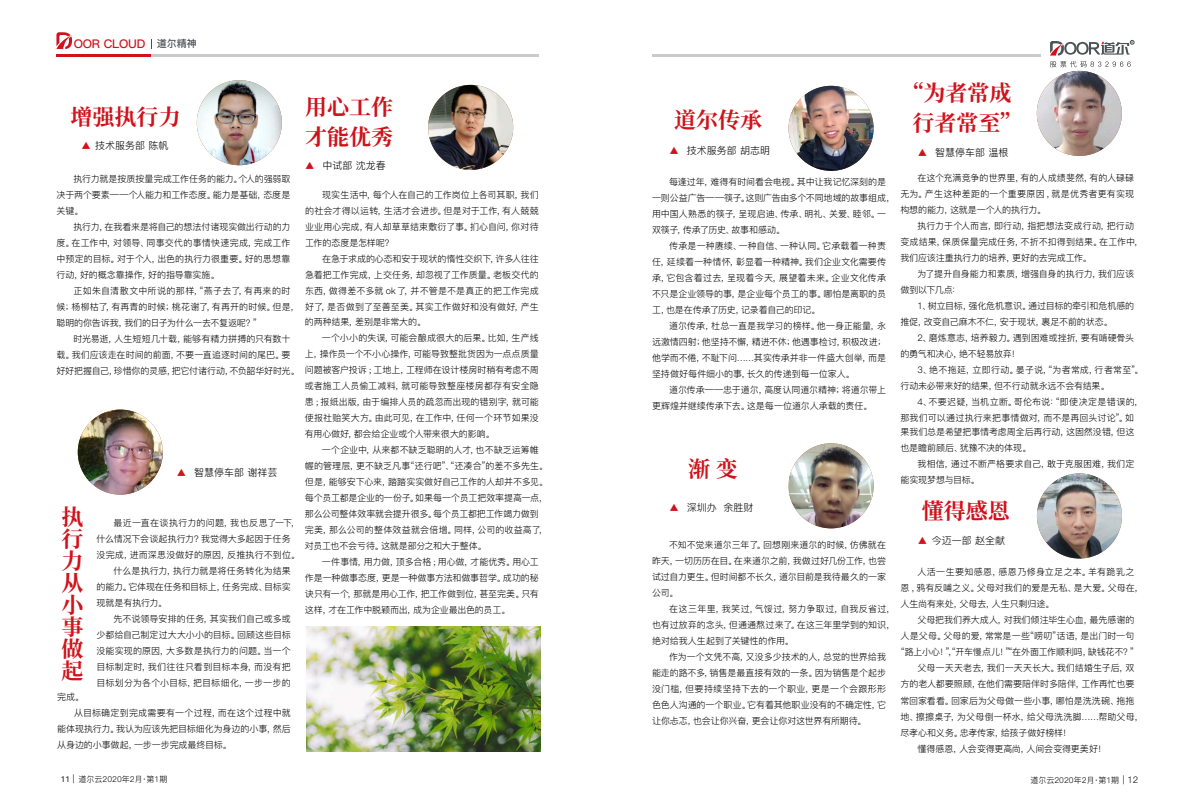
<style>
.page{position:relative;width:1191px;height:808px;background:#fff}
.page>*{position:absolute;margin:0;border:0;box-sizing:border-box;transform-origin:0 0}
.t1{font:700 22px/22px "Source Han Serif CN";color:#d0121b}
.t2{font:12px "Ping Fang SC Bold";letter-spacing:-.02em;color:#d0121b}
.t3{font:10px "Ping Fang SC Regular";color:#000}
.t4{font:10px "Ping Fang SC Bold";color:#4e5357}
.t5{font:9px/16px "Ping Fang SC Regular";color:#000}
.t6{font:9px/16px "Ping Fang SC Regular";letter-spacing:.02em;color:#000}
.t7{font:9px/16px "Ping Fang SC Regular";letter-spacing:.025em;color:#000}
.t8{font:9px "Ping Fang SC Regular";letter-spacing:.03em;color:#000}
.t9{font:9px "Ping Fang SC Regular";letter-spacing:.035em;color:#000}
.t10{font:8px "Ping Fang SC Regular";color:#000}
.s1{color:#d0121b}
.s2{font-family:"Ping Fang SC Medium"}
.s3{font-size:9px}
</style>
<div class="page">
<svg style="left:56px;top:32px;width:16px;height:17px"></svg>
<hr style="left:56px;top:54px;width:95px;height:3px;background:#d0121b">
<hr style="left:151px;top:54px;width:388px;height:3px;background:#c9caca">
<hr style="left:652px;top:54px;width:388px;height:3px;background:#c9caca">
<svg style="left:1050px;top:40px;width:84px;height:27px"></svg>
<img style="left:78px;top:410px;width:85px;height:85px;border-radius:43px">
<img style="left:788px;top:86px;width:85px;height:85px;border-radius:43px">
<img style="left:428px;top:85px;width:85px;height:85px;border-radius:43px">
<img style="left:788px;top:443px;width:85px;height:85px;border-radius:43px">
<img style="left:1037px;top:473px;width:85px;height:85px;border-radius:43px">
<img style="left:1036px;top:71px;width:85px;height:85px;border-radius:43px">
<img style="left:197px;top:80px;width:85px;height:85px;border-radius:43px">
<img style="left:307px;top:626px;width:233px;height:125px">
<h2 class="t2" style="left:74px;top:37px;width:73px">OOR CLOUD</h2>
<p class="t4" style="left:157px;top:38px;width:41px">道尔精神</p>
<h1 class="t1" style="left:71px;top:106px;width:111px">增强执行力</h1>
<p class="t3" style="left:81px;top:140px;width:89px"><span class="s1">▲</span> 技术服务部陈帆</p>
<p class="t5" style="left:56px;top:171px;width:235px;text-align:justify;text-indent:17px">执行力就是按质按量完成工作任务的能力。个人的强弱取决于两个要素——个人能力和工作态度。能力是基础，态度是关键。</p>
<p class="t5" style="left:56px;top:219px;width:235px;text-align:justify;text-indent:17px">执行力，在我看来是将自己的想法付诸现实做出行动的力度。在工作中，对领导、同事交代的事情快速完成，完成工作中预定的目标。对于个人，出色的执行力很重要。好的思想靠行动，好的概念靠操作，好的指导靠实施。</p>
<p class="t5" style="left:56px;top:283px;width:244px;text-indent:17px">正如朱自清散文中所说的那样，“燕子去了，有再来的时候；杨柳枯了，有再青的时候；桃花谢了，有再开的时候。但是，聪明的你告诉我，我们的日子为什么一去不复返呢？”</p>
<p class="t5" style="left:56px;top:331px;width:244px;text-indent:17px">时光易逝，人生短短几十载，能够有精力拼搏的只有数十载。我们应该走在时间的前面，不要一直追逐时间的尾巴。要好好把握自己，珍惜你的灵感，把它付诸行动，不负韶华好时光。</p>
<p class="t3" style="left:176px;top:466px;width:102px"><span class="s1">▲</span> 智慧停车部谢祥芸</p>
<h1 class="t1" style="left:61px;top:506px;width:25px">执行力从小事做起</h1>
<p class="t5" style="left:57px;top:689px;width:28px">完成。</p>
<p class="t6" style="left:74px;top:705px;width:218px">从目标确定到完成需要有一个过程，而在这个过程中就</p>
<p class="t5" style="left:57px;top:721px;width:235px">能体现执行力。我认为应该先把目标细化为身边的小事，然后</p>
<p class="t5" style="left:57px;top:737px;width:176px">从身边的小事做起，一步一步完成最终目标。</p>
<p class="t9" style="left:113px;top:518px;width:188px">最近一直在谈执行力的问题，我也反思了一下，</p>
<p class="t5" style="left:96px;top:531px;width:196px">什么情况下会谈起执行力？我觉得大多起因于任务</p>
<p class="t6" style="left:96px;top:547px;width:205px">没完成，进而深思没做好的原因，反推执行不到位。</p>
<p class="t5" style="left:113px;top:563px;width:179px">什么是执行力，执行力就是将任务转化为结果</p>
<p class="t5" style="left:96px;top:579px;width:196px">的能力。它体现在任务和目标上，任务完成、目标实</p>
<p class="t5" style="left:96px;top:595px;width:72px">现就是有执行力。</p>
<p class="t5" style="left:113px;top:611px;width:179px">先不说领导安排的任务，其实我们自己或多或</p>
<p class="t5" style="left:96px;top:627px;width:196px">少都给自己制定过大大小小的目标。回顾这些目标</p>
<p class="t5" style="left:96px;top:643px;width:196px">没能实现的原因，大多数是执行力的问题。当一个</p>
<p class="t8" style="left:96px;top:662px;width:196px">目标制定时，我们往往只看到目标本身，而没有把</p>
<p class="t6" style="left:96px;top:675px;width:196px">目标划分为各个小目标，把目标细化，一步一步的</p>
<h1 class="t1" style="left:305px;top:92px;width:89px;line-height:30px">用心工作才能优秀</h1>
<p class="t3" style="left:305px;top:159px;width:82px"><span class="s1">▲</span> 中试部沈龙春</p>
<p class="t5" style="left:305px;top:187px;width:235px;text-align:justify;text-indent:17px">现实生活中，每个人在自己的工作岗位上各司其职，我们的社会才得以运转，生活才会进步。但是对于工作，有人兢兢业业用心完成，有人却草草结束敷衍了事。扪心自问，你对待工作的态度是怎样呢？</p>
<p class="t5" style="left:305px;top:251px;width:235px;text-align:justify;text-indent:17px">在急于求成的心态和安于现状的惰性交织下，许多人往往急着把工作完成，上交任务，却忽视了工作质量。老板交代的东西，做得差不多就 ok 了，并不管是不是真正的把工作完成好了，是否做到了至善至美。其实工作做好和没有做好，产生的两种结果，差别是非常大的。</p>
<p class="t5" style="left:305px;top:330px;width:235px;text-align:justify;text-indent:17px">一个小小的失误，可能会酿成很大的后果。比如，生产线上，操作员一个不小心操作，可能导致整批货因为一点点质量问题被客户投诉 ; 工地上，工程师在设计楼房时稍有考虑不周或者施工人员偷工减料，就可能导致整座楼房都存有安全隐患 ; 报纸出版，由于编排人员的疏忽而出现的错别字，就可能使报社贻笑大方。由此可见，在工作中，任何一个环节如果没有用心做好，都会给企业或个人带来很大的影响。</p>
<p class="t5" style="left:305px;top:442px;width:244px;text-indent:17px">一个企业中，从来都不缺乏聪明的人才，也不缺乏运筹帷幄的管理层，更不缺乏凡事“还行吧”、“还凑合”的差不多先生。但是，能够安下心来，踏踏实实做好自己工作的人却并不多见。每个员工都是企业的一份子。如果每一个员工把效率提高一点，那么公司整体效率就会提升很多。每个员工都把工作竭力做到完美，那么公司的整体效益就会倍增。同样，公司的收益高了，对员工也不会亏待。这就是部分之和大于整体。</p>
<p class="t5" style="left:305px;top:554px;width:235px;text-align:justify;text-indent:17px">一件事情，用力做，顶多合格 ; 用心做，才能优秀。用心工作是一种做事态度，更是一种做事方法和做事哲学。成功的秘诀只有一个，那就是用心工作，把工作做到位，甚至完美。只有这样，才在工作中脱颖而出，成为企业最出色的员工。</p>
<h1 class="t1" style="left:674px;top:108px;width:89px">道尔传承</h1>
<p class="t3" style="left:669px;top:144px;width:102px"><span class="s1">▲</span> 技术服务部胡志明</p>
<p class="t5" style="left:652px;top:174px;width:244px;text-indent:17px">每逢过年，难得有时间看会电视。其中让我记忆深刻的是一则公益广告——筷子。这则广告由多个不同地域的故事组成，用中国人熟悉的筷子，呈现启迪、传承、明礼、关爱、睦邻。一双筷子，传承了历史、故事和感动。</p>
<p class="t5" style="left:652px;top:238px;width:235px;text-align:justify;text-indent:17px">传承是一种赓续、一种自信、一种认同。它承载着一种责任，延续着一种情怀，彰显着一种精神。我们企业文化需要传承，它包含着过去，呈现着今天，展望着未来。企业文化传承不只是企业领导的事，是企业每个员工的事。哪怕是离职的员工，也是在传承了历史，记录着自己的印记。</p>
<p class="t5" style="left:652px;top:318px;width:235px;text-align:justify;text-indent:17px">道尔传承，杜总一直是我学习的榜样。他一身正能量，永远激情四射；他坚持不懈，精进不休；他遇事检讨，积极改进；他学而不倦，不耻下问……其实传承并非一件盛大创举，而是坚持做好每件细小的事，长久的传递到每一位家人。</p>
<p class="t5" style="left:652px;top:382px;width:235px;text-indent:17px">道尔传承——忠于道尔，高度认同道尔精神；将道尔带上更辉煌并继续传承下去。这是每一位道尔人承载的责任。</p>
<h1 class="t1" style="left:688px;top:457px;width:51px">渐 变</h1>
<p class="t3" style="left:669px;top:502px;width:86px"><span class="s1">▲</span> 深圳办 余胜财</p>
<p class="t5" style="left:652px;top:537px;width:235px;text-align:justify;text-indent:17px">不知不觉来道尔三年了。回想刚来道尔的时候，仿佛就在昨天，一切历历在目。在来道尔之前，我做过好几份工作，也尝试过自力更生。但时间都不长久，道尔目前是我待最久的一家公司。</p>
<p class="t5" style="left:652px;top:601px;width:244px;text-align:justify;text-indent:17px">在这三年里，我笑过，气馁过，努力争取过，自我反省过，也有过放弃的念头，但通通熬过来了。在这三年里学到的知识，绝对给我人生起到了关键性的作用。</p>
<p class="t5" style="left:652px;top:649px;width:235px;text-align:justify;text-indent:17px">作为一个文凭不高，又没多少技术的人，总觉的世界给我能走的路不多，销售是最直接有效的一条。因为销售是个起步没门槛，但要持续坚持下去的一个职业，更是一个会跟形形色色人沟通的一个职业。它有着其他职业没有的不确定性，它让你忐忑，也会让你兴奋，更会让你对这世界有所期待。</p>
<h1 class="t1" style="left:902px;top:77px;width:120px;line-height:30px;text-align:center">“为者常成行者常至”</h1>
<p class="t3" style="left:917px;top:146px;width:92px"><span class="s1">▲</span> 智慧停车部温根</p>
<p class="t5" style="left:900px;top:170px;width:235px;text-align:justify;text-indent:17px">在这个充满竞争的世界里，有的人成绩斐然，有的人碌碌无为。产生这种差距的一个重要原因 , 就是优秀者更有实现构想的能力，这就是一个人的执行力。</p>
<p class="t5" style="left:900px;top:218px;width:244px;text-indent:17px">执行力于个人而言，即行动，指把想法变成行动，把行动变成结果，保质保量完成任务，不折不扣得到结果。在工作中，我们应该注重执行力的培养，更好的去完成工作。</p>
<p class="t5" style="left:900px;top:266px;width:235px;text-indent:17px">为了提升自身能力和素质，增强自身的执行力，我们应该做到以下几点：</p>
<p class="t5" style="left:900px;top:298px;width:235px;text-indent:17px">1、树立目标，强化危机意识。通过目标的牵引和危机感的推促，改变自己麻木不仁，安于现状，裹足不前的状态。</p>
<p class="t5" style="left:900px;top:330px;width:235px;text-indent:17px">2、磨炼意志，培养毅力。遇到困难或挫折，要有啃硬骨头的勇气和决心，绝不轻易放弃！</p>
<p class="t5" style="left:900px;top:362px;width:244px;text-indent:17px">3、绝不拖延，立即行动。晏子说，“为者常成，行者常至”。行动未必带来好的结果，但不行动就永远不会有结果。</p>
<p class="t7" style="left:900px;top:394px;width:244px;text-indent:17px">4、不要迟疑，当机立断。哥伦布说：“即使决定是错误的，那我们可以通过执行来把事情做对，而不是再回头讨论”。如</p>
<p class="t5" style="left:900px;top:424px;width:235px">果我们总是希望把事情考虑周全后再行动，这固然没错，但这也是瞻前顾后、犹豫不决的体现。</p>
<p class="t5" style="left:900px;top:456px;width:235px;text-indent:17px">我相信，通过不断严格要求自己，敢于克服困难，我们定能实现梦想与目标。</p>
<h1 class="t1" style="left:922px;top:500px;width:89px">懂得感恩</h1>
<p class="t3" style="left:917px;top:535px;width:89px"><span class="s1">▲</span> 今迈一部赵全献</p>
<p class="t6" style="left:900px;top:564px;width:244px;text-indent:17px">人活一生要知感恩，感恩乃修身立足之本。羊有跪乳之恩 , 鸦有反哺之义。父母对我们的爱是无私、是大爱。父母在，人生尚有来处，父母去，人生只剩归途。</p>
<p class="t5" style="left:917px;top:612px;width:218px">父母把我们养大成人，对我们倾注毕生心血，最先感谢的</p>
<p class="t5" style="left:900px;top:628px;width:235px">人是父母。父母的爱，常常是一些“唠叨”话语，是出门时一句</p>
<p class="t5" style="left:900px;top:644px;width:235px">“路上小心！”，“开车慢点儿！”“在外面工作顺利吗，缺钱花不？”</p>
<p class="t5" style="left:917px;top:660px;width:218px">父母一天天老去，我们一天天长大。我们结婚生子后，双</p>
<p class="t5" style="left:900px;top:676px;width:235px">方的老人都要照顾，在他们需要陪伴时多陪伴，工作再忙也要</p>
<p class="t5" style="left:900px;top:692px;width:235px">常回家看看。回家后为父母做一些小事，哪怕是洗洗碗、拖拖</p>
<p class="t5" style="left:900px;top:708px;width:244px">地、擦擦桌子，为父母倒一杯水，给父母洗洗脚……帮助父母，</p>
<p class="t5" style="left:900px;top:724px;width:173px">尽孝心和义务。忠孝传家，给孩子做好榜样！</p>
<p class="t5" style="left:917px;top:740px;width:190px">懂得感恩，人会变得更高尚，人间会变得更美好！</p>
<p class="t10" style="left:61px;top:775px;width:108px"><span class="s2">11</span> <span class="s3">|</span> 道尔云2020年2月·第1期</p>
<p class="t10" style="left:1030px;top:775px;width:109px">道尔云2020年2月·第1期 <span class="s3">| 12</span></p>
</div>
